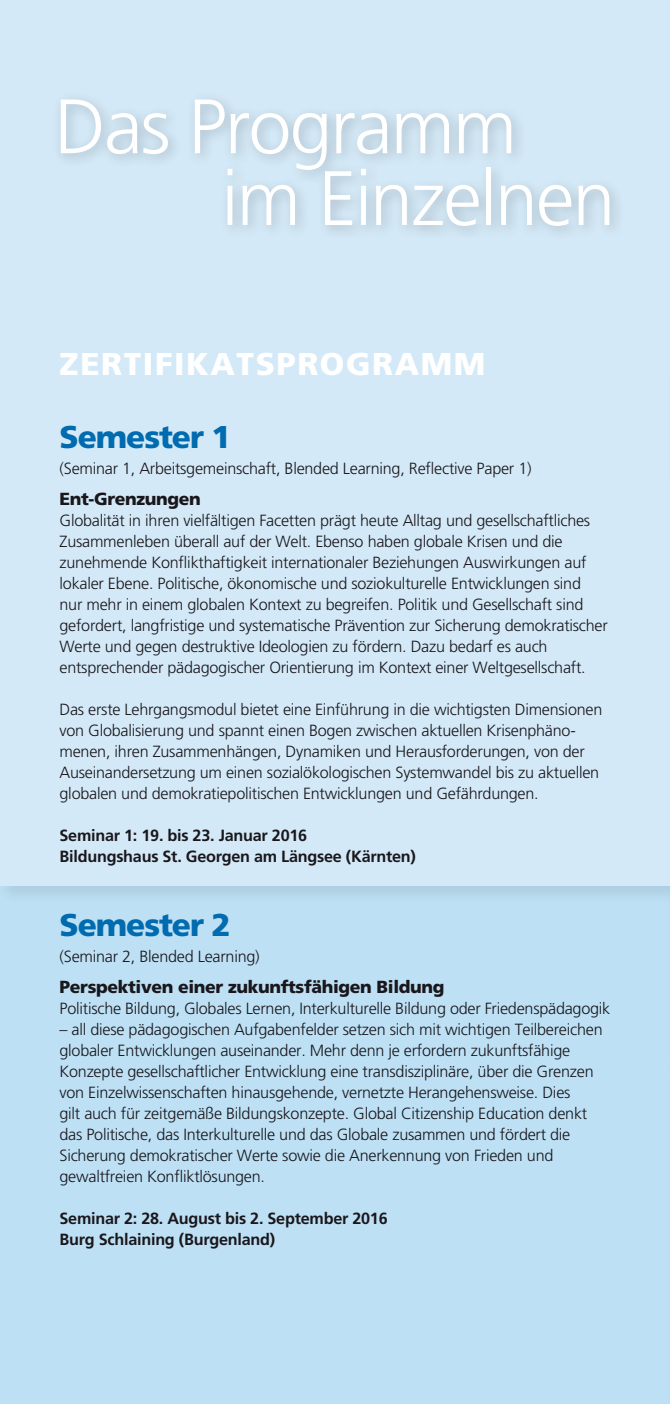
<style>
.page{position:relative;width:670px;height:1404px;background:#fff}
.page>*{position:absolute;margin:0;border:0;box-sizing:border-box;transform-origin:0 0}
.t1{font:300 77px/71.8px "Frutiger LT Std";letter-spacing:-.025em;color:#fff}
.t2{font:900 31.5px "Frutiger LT Std";letter-spacing:.05em;color:#fff}
.t3{font:900 31.5px "Frutiger LT Std";letter-spacing:-.035em;color:#006bae}
.t4{font:900 17.5px "Frutiger LT Std";letter-spacing:-.02em;color:#1a171c}
.t5{font:300 16.1px/21px "Frutiger LT Std";letter-spacing:-.015em;color:#1a171c}
.t6{font:700 16.1px/21px "Frutiger LT Std";letter-spacing:-.015em;color:#1a171c}
</style>
<div class="page">
<div style="left:0;top:886px;width:670px;height:518px;background:#bde0f4"></div>
<div style="left:0;top:0;width:670px;height:905px;background:#b7d8ec"></div>
<div style="left:0;top:0;width:670px;height:886px;background:#d4e9f7"></div>
<div style="left:52px;top:91px;width:572px;height:149px;background:#1a171c;opacity:.25"></div>
<hr style="left:669px;top:1053px;width:1px;height:351px;background:#a3d5f0">
<div style="left:665px;top:720px;width:5px;height:363px;background:#1a171c;opacity:.1"></div>
<hr style="left:669px;top:724px;width:1px;height:340px;background:#bde0f4">
<div style="left:665px;top:367px;width:5px;height:377px;background:#d4e9f7"></div>
<hr style="left:669px;top:0;width:1px;height:467px;background:#eaf1f9">
<h1 class="t1" style="left:221px;top:92px;width:395px;text-indent:-167px">Das Programm im Einzelnen</h1>
<h2 class="t2" style="left:60px;top:345px;width:427px">ZERTIFIKATSPROGRAMM</h2>
<h2 class="t3" style="left:60px;top:418px;width:173px">Semester 1</h2>
<p class="t5" style="left:60px;top:458px;width:473px">(Seminar 1, Arbeitsgemeinschaft, Blended Learning, Reflective Paper 1)</p>
<p class="t4" style="left:60px;top:488px;width:143px">Ent-Grenzungen</p>
<p class="t5" style="left:60px;top:510px;width:550px">Globalität in ihren vielfältigen Facetten prägt heute Alltag und gesellschaftliches Zusammenleben überall auf der Welt. Ebenso haben globale Krisen und die zunehmende Konflikthaftigkeit internationaler Beziehungen Auswirkungen auf lokaler Ebene. Politische, ökonomische und soziokulturelle Entwicklungen sind nur mehr in einem globalen Kontext zu begreifen. Politik und Gesellschaft sind gefordert, langfristige und systematische Prävention zur Sicherung demokratischer Werte und gegen destruktive Ideologien zu fördern. Dazu bedarf es auch entsprechender pädagogischer Orientierung im Kontext einer Weltgesellschaft.</p>
<p class="t5" style="left:60px;top:699px;width:544px">Das erste Lehrgangsmodul bietet eine Einführung in die wichtigsten Dimensionen von Globalisierung und spannt einen Bogen zwischen aktuellen Krisenphäno&shy;menen, ihren Zusammenhängen, Dynamiken und Herausforderungen, von der Auseinandersetzung um einen sozialökologischen Systemwandel bis zu aktuellen globalen und demokratiepolitischen Entwicklungen und Gefährdungen.</p>
<p class="t6" style="left:60px;top:825px;width:358px">Seminar 1: 19. bis 23. Januar 2016<br>Bildungshaus St. Georgen am Längsee (Kärnten)</p>
<h2 class="t3" style="left:60px;top:906px;width:173px">Semester 2</h2>
<p class="t5" style="left:60px;top:946px;width:202px">(Seminar 2, Blended Learning)</p>
<p class="t4" style="left:60px;top:976px;width:386px">Perspektiven einer zukunftsfähigen Bildung</p>
<p class="t5" style="left:60px;top:998px;width:552px">Politische Bildung, Globales Lernen, Interkulturelle Bildung oder Friedenspädagogik</p>
<p class="t5" style="left:59px;top:1019px;width:544px">– all diese pädagogischen Aufgabenfelder setzen sich mit wichtigen Teilbereichen globaler Entwicklungen auseinander. Mehr denn je erfordern zukunftsfähige Konzepte gesellschaftlicher Entwicklung eine transdisziplinäre, über die Grenzen von Einzelwissenschaften hinausgehende, vernetzte Herangehensweise. Dies<br>gilt auch für zeitgemäße Bildungskonzepte. Global Citizenship Education denkt das Politische, das Interkulturelle und das Globale zusammen und fördert die Sicherung demokratischer Werte sowie die Anerkennung von Frieden und gewaltfreien Konfliktlösungen.</p>
<p class="t6" style="left:59px;top:1208px;width:330px">Seminar 2: 28. August bis 2. September 2016<br>Burg Schlaining (Burgenland)</p>
</div>
